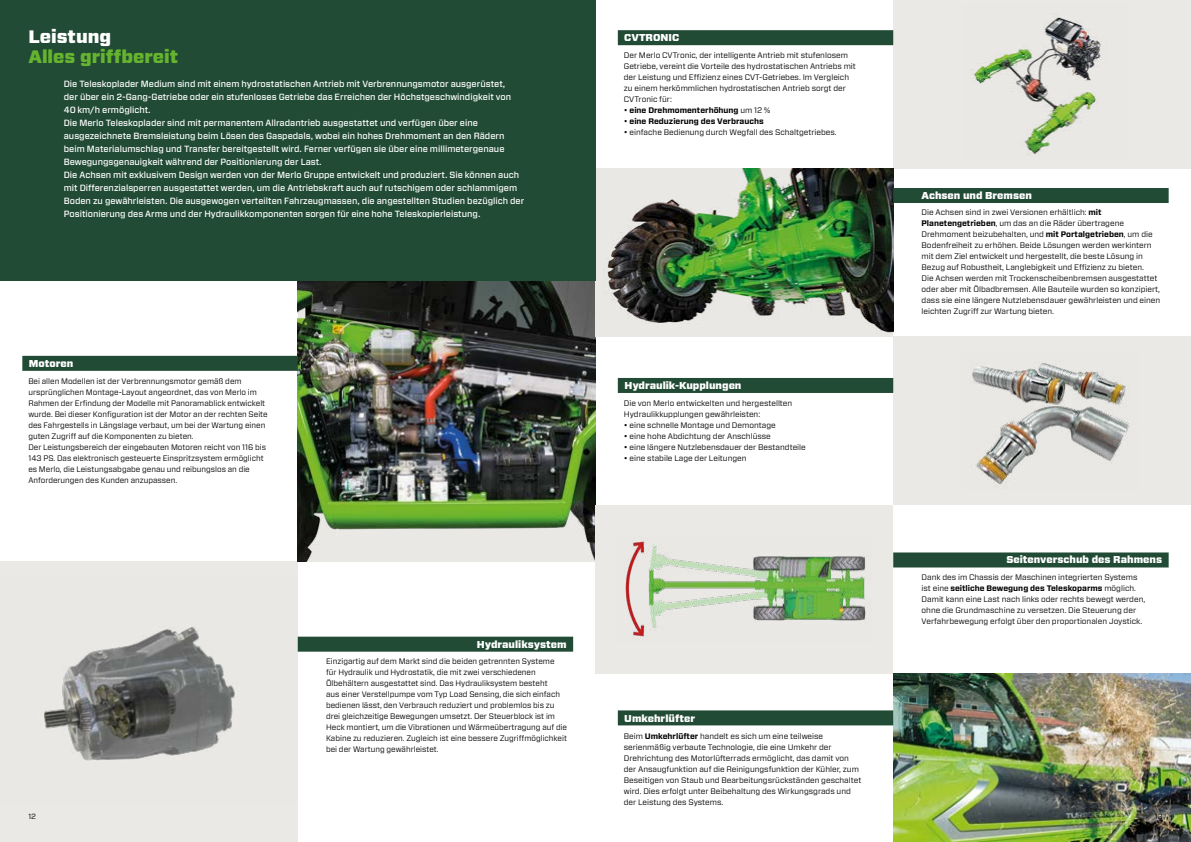
<style>
.page{position:relative;width:1191px;height:842px;background:#fff}
.page>*{position:absolute;margin:0;border:0;box-sizing:border-box;transform-origin:0 0}
.t1{font:900 18px "Forza";color:#65b32e}
.t2{font:900 18px "Forza";color:#fff}
.t3{font:900 10px "Forza";color:#fff}
.t4{font:500 9px/13px "Forza";color:#fff}
.t5{font:8px/11px "Forza";color:#000}
.t6{font:700 8px "Forza";color:#000}
.t7{font:7.5px "Forza";color:#000}
.s1{font-weight:400}
.s2{font-weight:700}
</style>
<div class="page">
<div style="left:0;top:561px;width:298px;height:281px;background:#eae9e6"></div>
<img style="left:44px;top:627px;width:254px;height:134px">
<img style="left:298px;top:281px;width:297px;height:280px">
<div style="left:893px;top:0;width:298px;height:168px;background:#eae9e6"></div>
<img style="left:970px;top:14px;width:132px;height:141px">
<div style="left:595px;top:505px;width:298px;height:169px;background:#eae9e6"></div>
<img style="left:625px;top:540px;width:241px;height:99px">
<img style="left:595px;top:168px;width:298px;height:169px">
<img style="left:893px;top:674px;width:298px;height:168px">
<div style="left:893px;top:337px;width:298px;height:168px;background:#eae9e6"></div>
<img style="left:970px;top:361px;width:159px;height:127px">
<div style="left:0;top:0;width:595px;height:281px;background:#214b35"></div>
<div style="left:618px;top:30px;width:275px;height:15px;background:#214b35"></div>
<div style="left:298px;top:637px;width:275px;height:15px;background:#214b35"></div>
<div style="left:22px;top:356px;width:276px;height:15px;background:#214b35"></div>
<div style="left:618px;top:710px;width:275px;height:15px;background:#214b35"></div>
<div style="left:618px;top:378px;width:275px;height:15px;background:#214b35"></div>
<div style="left:893px;top:552px;width:275px;height:15px;background:#214b35"></div>
<div style="left:893px;top:188px;width:275px;height:15px;background:#214b35"></div>
<h1 class="t2" style="left:28px;top:24px;width:84px">Leistung</h1>
<h1 class="t1" style="left:28px;top:44px;width:151px">Alles griffbereit</h1>
<p class="t4" style="left:64px;top:77px;width:462px">Die Teleskoplader Medium sind mit einem hydrostatischen Antrieb mit Verbrennungsmotor ausgerüstet,<br>der über ein 2-Gang-Getriebe oder ein stufenloses Getriebe das Erreichen der Höchstgeschwindigkeit von 40 km/h ermöglicht.<br>Die Merlo Teleskoplader sind mit permanentem Allradantrieb ausgestattet und verfügen über eine ausgezeichnete Bremsleistung beim Lösen des Gaspedals, wobei ein hohes Drehmoment an den Rädern beim Materialumschlag und Transfer bereitgestellt wird. Ferner verfügen sie über eine millimetergenaue Bewegungsgenauigkeit während der Positionierung der Last.<br>Die Achsen mit exklusivem Design werden von der Merlo Gruppe entwickelt und produziert. Sie können auch mit Differenzialsperren ausgestattet werden, um die Antriebskraft auch auf rutschigem oder schlammigem Boden zu gewährleisten. Die ausgewogen verteilten Fahrzeugmassen, die angestellten Studien bezüglich der Positionierung des Arms und der Hydraulikkomponenten sorgen für eine hohe Teleskopierleistung.</p>
<p class="t3" style="left:29px;top:357px;width:46px">Motoren</p>
<p class="t5" style="left:28px;top:375px;width:241px">Bei allen Modellen ist der Verbrennungsmotor gemäß dem ursprünglichen Montage-Layout angeordnet, das von Merlo im Rahmen der Erfindung der Modelle mit Panoramablick entwickelt wurde. Bei dieser Konfiguration ist der Motor an der rechten Seite des Fahrgestells in Längslage verbaut, um bei der Wartung einen guten Zugriff auf die Komponenten zu bieten.<br>Der Leistungsbereich der eingebauten Motoren reicht von 116 bis 143 PS. Das elektronisch gesteuerte Einspritzsystem ermöglicht es Merlo, die Leistungsabgabe genau und reibungslos an die Anforderungen des Kunden anzupassen.</p>
<p class="t3" style="left:624px;top:31px;width:57px">CVTRONIC</p>
<p class="t5" style="left:624px;top:50px;width:233px">Der Merlo CVTronic, der intelligente Antrieb mit stufenlosem Getriebe, vereint die Vorteile des hydrostatischen Antriebs mit der Leistung und Effizienz eines CVT-Getriebes. Im Vergleich zu einem herkömmlichen hydrostatischen Antrieb sorgt der CVTronic für:</p>
<p class="t6" style="left:624px;top:105px;width:148px"><span class="s1">•</span> eine Drehmomenterhöhung <span class="s1">um 12 %</span></p>
<p class="t6" style="left:624px;top:116px;width:141px"><span class="s1">•</span> eine Reduzierung des Verbrauchs</p>
<p class="t5" style="left:624px;top:127px;width:214px">• einfache Bedienung durch Wegfall des Schaltgetriebes.</p>
<p class="t3" style="left:624px;top:379px;width:119px">Hydraulik-Kupplungen</p>
<p class="t5" style="left:624px;top:397px;width:170px">Die von Merlo entwickelten und hergestellten<br>Hydraulikkupplungen gewährleisten:</p>
<p class="t5" style="left:624px;top:419px;width:153px">• eine schnelle Montage und Demontage</p>
<p class="t5" style="left:624px;top:430px;width:148px">• eine hohe Abdichtung der Anschlüsse</p>
<p class="t5" style="left:624px;top:441px;width:183px">• eine längere Nutzlebensdauer der Bestandteile</p>
<p class="t5" style="left:624px;top:452px;width:124px">• eine stabile Lage der Leitungen</p>
<p class="t3" style="left:477px;top:637px;width:91px">Hydrauliksystem</p>
<p class="t5" style="left:326px;top:656px;width:242px">Einzigartig auf dem Markt sind die beiden getrennten Systeme<br>für Hydraulik und Hydrostatik, die mit zwei verschiedenen Ölbehältern ausgestattet sind. Das Hydrauliksystem besteht<br>aus einer Verstellpumpe vom Typ Load Sensing, die sich einfach bedienen lässt, den Verbrauch reduziert und problemlos bis zu drei gleichzeitige Bewegungen umsetzt. Der Steuerblock ist im Heck montiert, um die Vibrationen und Wärmeübertragung auf die Kabine zu reduzieren. Zugleich ist eine bessere Zugriffmöglichkeit bei der Wartung gewährleistet.</p>
<p class="t3" style="left:624px;top:712px;width:72px">Umkehrlüfter</p>
<p class="t5" style="left:624px;top:730px;width:239px">Beim <span class="s2">Umkehrlüfter</span> handelt es sich um eine teilweise serienmäßig verbaute Technologie, die eine Umkehr der Drehrichtung des Motorlüfterrads ermöglicht, das damit von der Ansaugfunktion auf die Reinigungsfunktion der Kühler, zum Beseitigen von Staub und Bearbeitungsrückständen geschaltet wird. Dies erfolgt unter Beibehaltung des Wirkungsgrads und der Leistung des Systems.</p>
<p class="t3" style="left:921px;top:189px;width:112px">Achsen und Bremsen</p>
<p class="t5" style="left:921px;top:207px;width:240px">Die Achsen sind in zwei Versionen erhältlich: <span class="s2">mit Planetengetrieben</span>, um das an die Räder übertragene Drehmoment beizubehalten, und <span class="s2">mit Portalgetrieben</span>, um die Bodenfreiheit zu erhöhen. Beide Lösungen werden werkintern mit dem Ziel entwickelt und hergestellt, die beste Lösung in Bezug auf Robustheit, Langlebigkeit und Effizienz zu bieten.<br>Die Achsen werden mit Trockenscheibenbremsen ausgestattet oder aber mit Ölbadbremsen. Alle Bauteile wurden so konzipiert, dass sie eine längere Nutzlebensdauer gewährleisten und einen leichten Zugriff zur Wartung bieten.</p>
<p class="t3" style="left:1006px;top:553px;width:157px">Seitenverschub des Rahmens</p>
<p class="t5" style="left:921px;top:571px;width:225px">Dank des im Chassis der Maschinen integrierten Systems ist eine <span class="s2">seitliche Bewegung des Teleskoparms</span> möglich.<br>Damit kann eine Last nach links oder rechts bewegt werden, ohne die Grundmaschine zu versetzen. Die Steuerung der Verfahrbewegung erfolgt über den proportionalen Joystick.</p>
<p class="t7" style="left:28px;top:812px;width:9px">12</p>
<p class="t7" style="left:1154px;top:812px;width:9px">13</p>
</div>
